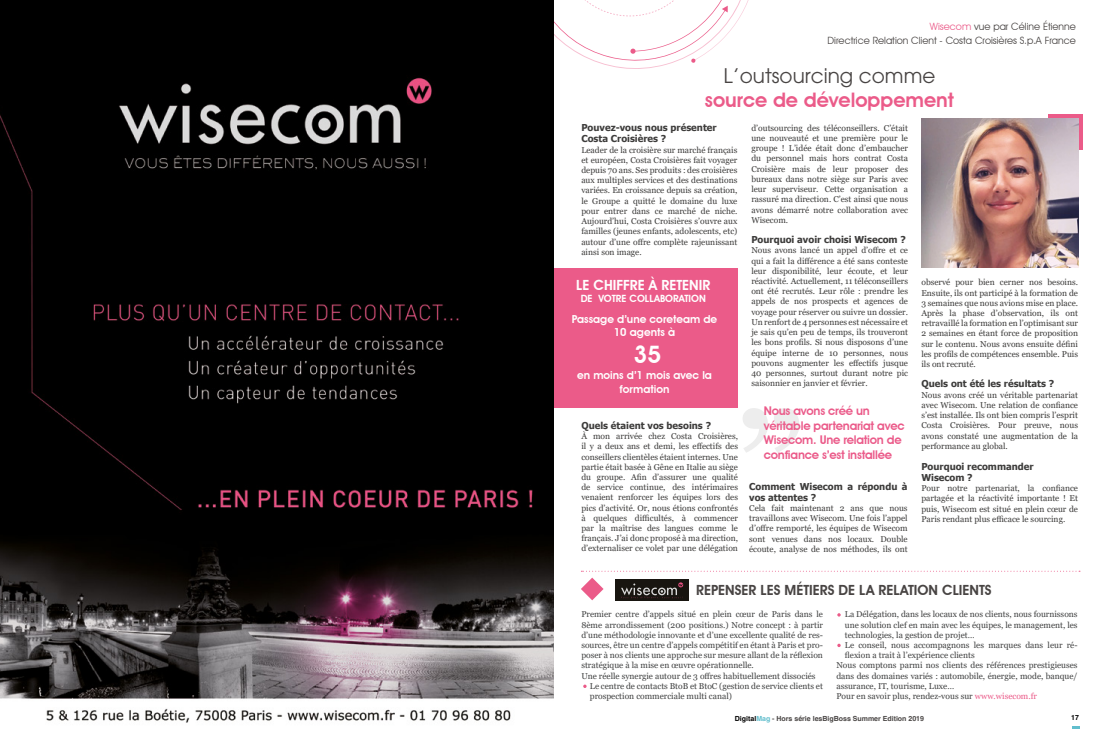
<style>
.page{position:relative;width:1106px;height:738px;background:#fff}
.page>*{position:absolute;margin:0;border:0;box-sizing:border-box;transform-origin:0 0}
.t1{font:700 130px "Georgia";color:#ededed}
.t2{font:600 24px "Avant Garde IT Cby BT";color:#fff}
.t3{font:600 20px "Avant Garde IT Cby BT";color:#eb5b89}
.t4{font:20px "ITC Avant Garde Pro";color:#484443}
.t5{font:600 14px "Avant Garde IT Cby BT";color:#484443}
.t6{font:600 14px "Avant Garde IT Cby BT";color:#fff}
.t7{font:600 12px/14.4px "Avant Garde IT Cby BT";letter-spacing:-.02em;color:#eb5b8a}
.t8{font:600 11px/13.2px "Avant Garde IT Cby BT";color:#fff;text-align:center}
.t9{font:10px/14px "Avant Garde IT Cby BT";color:#484443;text-align:right}
.t10{font:600 10px "Avant Garde IT Cby BT";color:#fff}
.t11{font:700 9.5px/11px "Tahoma";color:#3d3c3b}
.t12{font:8.5px/10.2px "Georgia";color:#3d3c3b;text-align:justify}
.t13{font:8.5px "Georgia";color:#404141}
.t14{font:700 7px "Helvetica";color:#484443}
.t15{font:700 7px "Helvetica";color:#000}
.s1{color:#eb5b89}
.s2{color:#000}
.s3{color:#61becd}
</style>
<div class="page">
<div style="left:552px;top:267px;width:186px;height:140px;background:#eb5b89"></div>
<svg style="left:1048px;top:114px;width:34px;height:36px"></svg>
<img style="left:921px;top:119px;width:157px;height:148px">
<svg style="left:581px;top:570px;width:499px;height:1px"></svg>
<svg style="left:581px;top:577px;width:22px;height:23px"></svg>
<svg style="left:553px;top:0;width:196px;height:119px"></svg>
<div style="left:614px;top:579px;width:74px;height:21px;background:#181510"></div>
<svg style="left:621px;top:582px;width:62px;height:16px"></svg>
<img style="left:0;top:0;width:553px;height:723px">
<svg style="left:1072px;top:726px;width:7px;height:2px"></svg>
<p class="t9" style="left:827px;top:19px;width:250px"><span class="s1">Wisecom</span> vue par Céline Étienne<br>Directrice Relation Client - Costa Croisières S.p.A France</p>
<h3 class="t4" style="left:723px;top:63px;width:213px">L’outsourcing comme</h3>
<h3 class="t3" style="left:705px;top:88px;width:250px">source de développement</h3>
<p class="t11" style="left:581px;top:122px;width:137px;line-height:11.4px">Pouvez-vous nous présenter<br>Costa Croisières ?</p>
<p class="t12" style="left:581px;top:145px;width:157px">Leader de la croisière sur marché français et européen, Costa Croisières fait voyager depuis 70 ans. Ses produits : des croisières aux multiples services et des destinations variées. En croissance depuis sa création, le Groupe a quitté le domaine du luxe pour entrer dans ce marché de niche.<br>Aujourd’hui, Costa Croisières s’ouvre aux familles (jeunes enfants, adolescents, etc) autour d’une offre complète rajeunissant ainsi son image.</p>
<p class="t12" style="left:751px;top:123px;width:158px">d’outsourcing des téléconseillers. C’était une nouveauté et une première pour le groupe ! L’idée était donc d’embaucher du personnel mais hors contrat Costa Croisière mais de leur proposer des bureaux dans notre siège sur Paris avec leur superviseur. Cette organisation a rassuré ma direction. C’est ainsi que nous avons démarré notre collaboration avec Wisecom.</p>
<p class="t11" style="left:751px;top:234px;width:156px">Pourquoi avoir choisi Wisecom ?</p>
<p class="t12" style="left:751px;top:245px;width:158px">Nous avons lancé un appel d’offre et ce qui a fait la différence a été sans conteste leur disponibilité, leur écoute, et leur réactivité. Actuellement, 11 téléconseillers ont été recrutés. Leur rôle : prendre les appels de nos prospects et agences de voyage pour réserver ou suivre un dossier.<br>Un renfort de 4 personnes est nécessaire et je sais qu’en peu de temps, ils trouveront les bons profils. Si nous disposons d’une équipe interne de 10 personnes, nous pouvons augmenter les effectifs jusque 40 personnes, surtout durant notre pic saisonnier en janvier et février.</p>
<h3 class="t6" style="left:576px;top:276px;width:136px">LE CHIFFRE À RETENIR</h3>
<p class="t10" style="left:580px;top:292px;width:127px">DE VOTRE COLLABORATION</p>
<p class="t12" style="left:921px;top:277px;width:158px">observé pour bien cerner nos besoins.<br>Ensuite, ils ont participé à la formation de 3 semaines que nous avions mise en place.<br>Après la phase d’observation, ils ont retravaillé la formation en l’optimisant sur 2 semaines en étant force de proposition sur le contenu. Nous avons ensuite défini les profils de compétences ensemble. Puis ils ont recruté.</p>
<p class="t11" style="left:921px;top:378px;width:134px">Quels ont été les résultats ?</p>
<p class="t12" style="left:921px;top:389px;width:158px">Nous avons créé un véritable partenariat avec Wisecom. Une relation de confiance s’est installée. Ils ont bien compris l’esprit Costa Croisières. Pour preuve, nous avons constaté une augmentation de la performance au global.</p>
<p class="t11" style="left:921px;top:461px;width:114px">Pourquoi recommander<br>Wisecom ?</p>
<p class="t12" style="left:921px;top:483px;width:158px">Pour notre partenariat, la confiance partagée et la réactivité importante ! Et puis, Wisecom est situé en plein cœur de Paris rendant plus efficace le sourcing.</p>
<p class="t8" style="left:572px;top:312px;width:147px">Passage d’une coreteam de<br>10 agents à</p>
<h2 class="t2" style="left:633px;top:339px;width:29px">35</h2>
<p class="t8" style="left:577px;top:368px;width:136px">en moins d’1 mois avec la formation</p>
<h3 class="t7" style="left:763px;top:403px;width:142px">Nous avons créé un véritable partenariat avec<br>Wisecom. Une relation de confiance s’est installée</h3>
<h1 class="t1" style="left:736px;top:376px;width:69px">”</h1>
<p class="t11" style="left:581px;top:420px;width:131px">Quels étaient vos besoins ?</p>
<p class="t12" style="left:581px;top:431px;width:158px">À mon arrivée chez Costa Croisières, il y a deux ans et demi, les effectifs des conseillers clientèles étaient internes. Une partie était basée à Gêne en Italie au siège du groupe. Afin d’assurer une qualité de service continue, des intérimaires venaient renforcer les équipes lors des pics d’activité. Or, nous étions confrontés à quelques difficultés, à commencer par la maîtrise des langues comme le français. J’ai donc proposé à ma direction, d’externaliser ce volet par une délégation</p>
<p class="t11" style="left:749px;top:481px;width:160px">Comment Wisecom a répondu à vos attentes ?</p>
<p class="t12" style="left:749px;top:503px;width:160px">Cela fait maintenant 2 ans que nous travaillons avec Wisecom. Une fois l’appel d’offre remporté, les équipes de Wisecom sont venues dans nos locaux. Double écoute, analyse de nos méthodes, ils ont</p>
<h3 class="t5" style="left:696px;top:581px;width:297px">REPENSER LES MÉTIERS DE LA RELATION CLIENTS</h3>
<p class="t13" style="left:581px;top:609px;width:243px">Premier centre d’appels situé en plein cœur de Paris dans le</p>
<p class="t13" style="left:581px;top:619px;width:243px">8ème arrondissement (200 positions.) Notre concept : à partir</p>
<p class="t13" style="left:581px;top:629px;width:243px">d’une méthodologie innovante et d’une excellente qualité de res-</p>
<p class="t13" style="left:581px;top:639px;width:243px">sources, être un centre d’appels compétitif en étant à Paris et pro-</p>
<p class="t13" style="left:581px;top:649px;width:243px">poser à nos clients une approche sur mesure allant de la réflexion</p>
<p class="t13" style="left:581px;top:660px;width:174px">stratégique à la mise en œuvre opérationnelle.</p>
<p class="t13" style="left:581px;top:670px;width:236px">Une réelle synergie autour de 3 offres habituellement dissociés</p>
<p class="t13" style="left:590px;top:680px;width:235px">Le centre de contacts BtoB et BtoC (gestion de service clients et</p>
<p class="t13" style="left:590px;top:690px;width:144px">prospection commerciale multi canal)</p>
<p class="t13" style="left:845px;top:609px;width:234px">La Délégation, dans les locaux de nos clients, nous fournissons</p>
<p class="t13" style="left:845px;top:619px;width:234px">une solution clef en main avec les équipes, le management, les</p>
<p class="t13" style="left:845px;top:629px;width:131px">technologies, la gestion de projet…</p>
<p class="t13" style="left:845px;top:639px;width:234px">Le conseil, nous accompagnons les marques dans leur ré-</p>
<p class="t13" style="left:845px;top:649px;width:131px">flexion a trait à l’expérience clients</p>
<p class="t13" style="left:836px;top:660px;width:243px">Nous comptons parmi nos clients des références prestigieuses</p>
<p class="t13" style="left:836px;top:670px;width:243px">dans des domaines variés : automobile, énergie, mode, banque/</p>
<p class="t13" style="left:836px;top:680px;width:119px">assurance, IT, tourisme, Luxe…</p>
<p class="t13" style="left:836px;top:690px;width:202px">Pour en savoir plus, rendez-vous sur <span class="s1">www.wisecom.fr</span></p>
<p class="t14" style="left:735px;top:713px;width:191px"><span class="s2">Digital</span><span class="s3">Mag</span> - Hors série lesBigBoss Summer Edition 2019</p>
<p class="t15" style="left:1071px;top:712px;width:9px">17</p>
</div>
